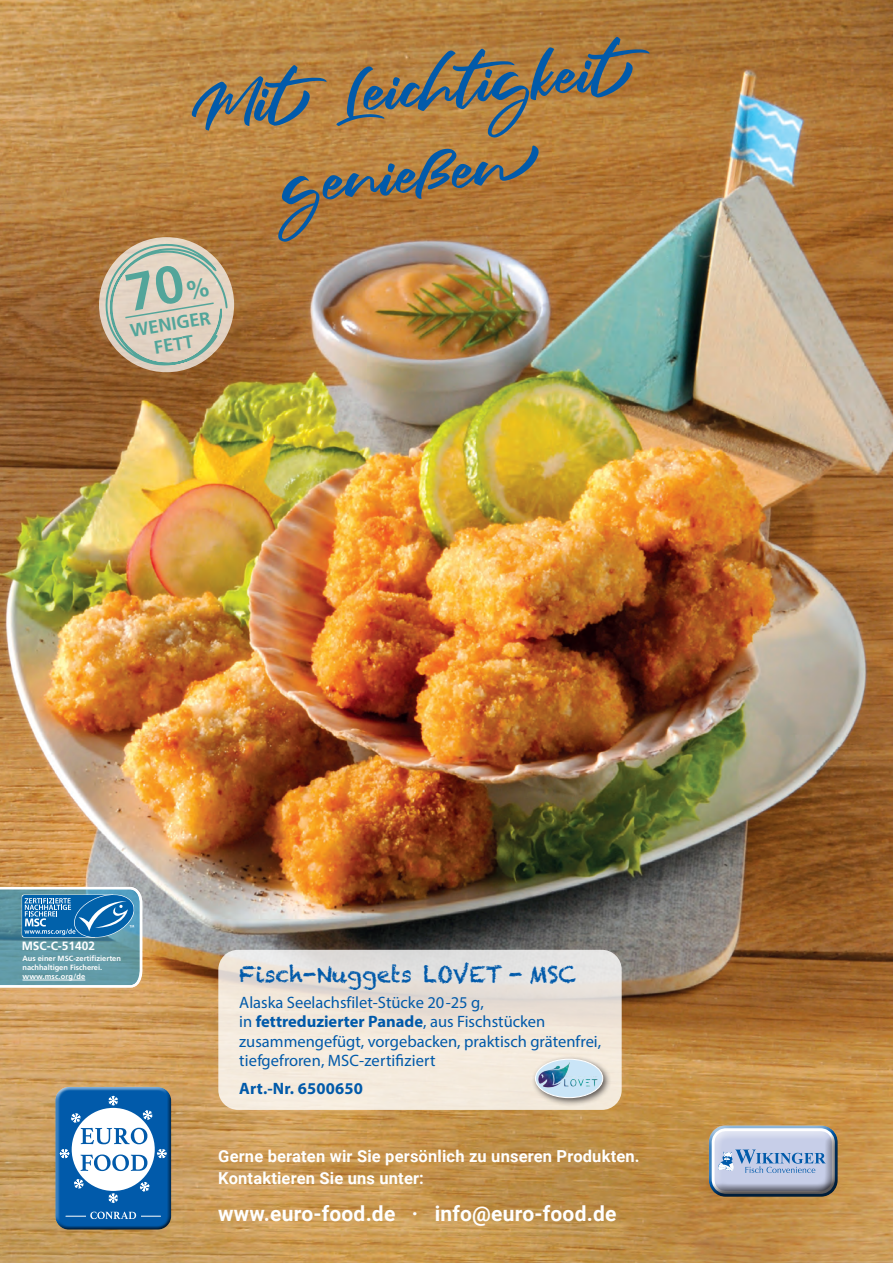
<style>
.page{position:relative;width:893px;height:1263px;background:#fff}
.page>*{position:absolute;margin:0;border:0;box-sizing:border-box;transform-origin:0 0}
.t1{font:63px/85.5px "Fair Prosper";color:#015aaa;text-align:center}
.t2{font:22.5px "Chalkduster";color:#015aaa}
.t3{font:700 21px "Roboto";letter-spacing:.01em;color:#fff}
.t4{font:700 18.3px/20.5px "Frutiger LT Std";color:#53a59a;text-align:center}
.t5{font:16.5px/19.5px "Myriad Pro";color:#015aaa}
.t6{font:700 16.5px/22.5px "Roboto";letter-spacing:.01em;color:#fff}
.t7{font:700 16.5px "Myriad Pro";letter-spacing:.01em;color:#015aaa}
.t8{font:700 12px "Frutiger LT Std";color:#fff}
.t9{font:700 7.5px/9px "Frutiger LT Std";letter-spacing:-.005em;color:#fff}
.s1{font-weight:700}
</style>
<div class="page">
<img style="left:0;top:0;width:893px;height:1263px">
<div style="left:53px;top:1082px;width:119px;height:142px;background:#fff;opacity:.75"></div>
<div style="left:53px;top:1091px;width:119px;height:141px;background:#231f20;opacity:.75"></div>
<div style="left:709px;top:1125px;width:130px;height:60px;background:#fff;opacity:.75"></div>
<div style="left:709px;top:1129px;width:130px;height:69px;background:#231f20;opacity:.75"></div>
<svg style="left:718px;top:1149px;width:108px;height:24px"></svg>
<div style="left:218px;top:950px;width:404px;height:160px;background:linear-gradient(to bottom,#e3deda,#faeedd);border-radius:20px"></div>
<svg style="left:0;top:886px;width:144px;height:103px"></svg>
<svg style="left:99px;top:237px;width:135px;height:135px"></svg>
<div style="left:531px;top:1054px;width:81px;height:53px;background:#231f20;opacity:.75"></div>
<img style="left:537px;top:1059px;width:61px;height:38px">
<div style="left:535px;top:1059px;width:68px;height:39px;border:1px solid #fff;border-radius:50%"></div>
<svg style="left:104px;top:242px;width:124px;height:124px"></svg>
<h1 class="t1" style="left:188px;top:67px;width:426px;rotate:-5deg">Mit Leichtigkeit genießen</h1>
<p class="t4" style="left:129px;top:320px;width:83px;rotate:-9deg">WENIGER<br>FETT</p>
<p class="t8" style="left:22px;top:939px;width:75px">MSC-C-51402</p>
<p class="t9" style="left:23px;top:954px;width:100px">Aus einer MSC-zertifizierten nachhaltigen Fischerei. www.msc.org/de</p>
<h2 class="t2" style="left:239px;top:961px;width:339px">Fisch-Nuggets LOVET - MSC</h2>
<p class="t5" style="left:239px;top:992px;width:363px">Alaska Seelachsfilet-Stücke 20-25 g,<br>in <span class="s1">fettreduzierter Panade</span>, aus Fischstücken zusammengefügt, vorgebacken, praktisch grätenfrei, tiefgefroren, MSC-zertifiziert</p>
<p class="t7" style="left:239px;top:1078px;width:125px">Art.-Nr. 6500650</p>
<p class="t6" style="left:218px;top:1144px;width:423px">Gerne beraten wir Sie persönlich zu unseren Produkten.<br>Kontaktieren Sie uns unter:</p>
<p class="t3" style="left:218px;top:1199px;width:400px">www.euro-food.de · info@euro-food.de</p>
</div>
